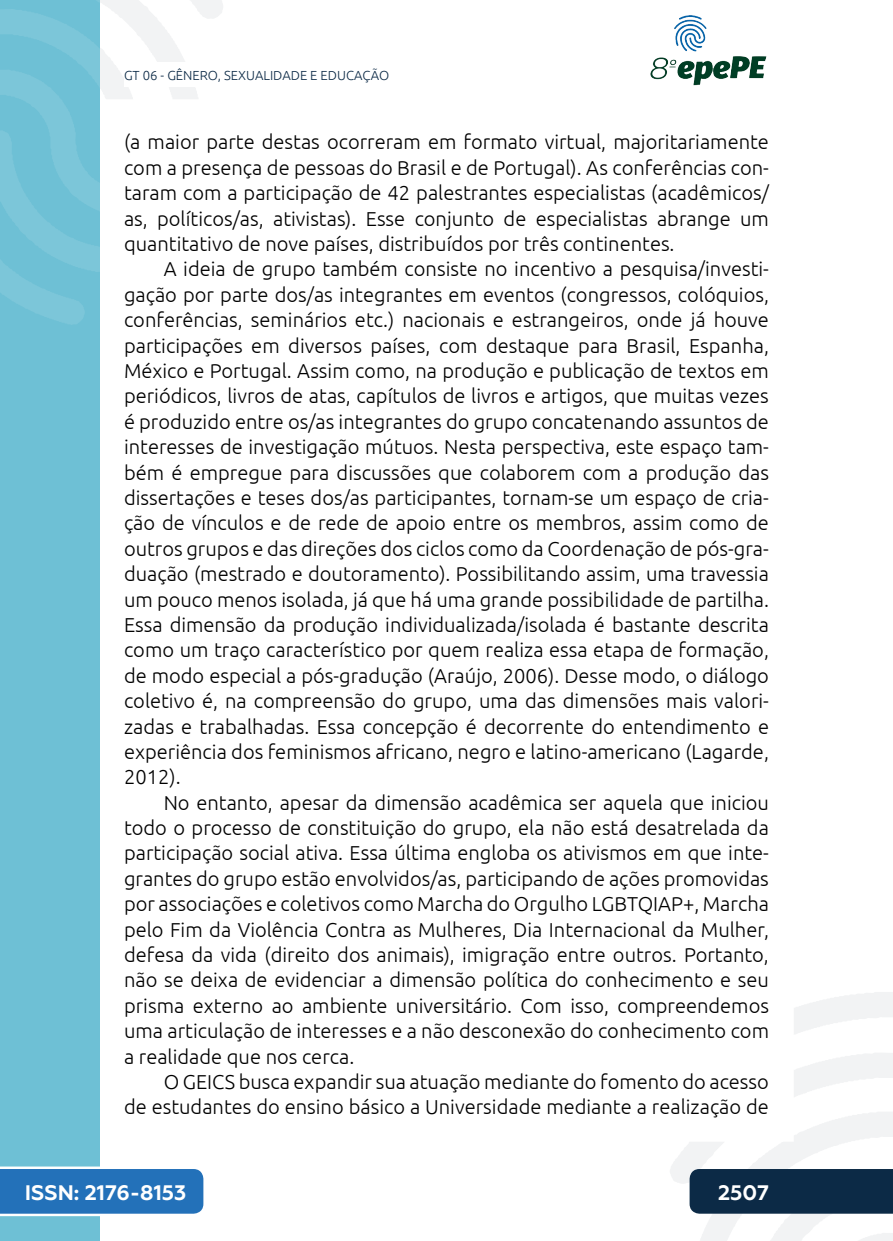
<style>
.page{position:relative;width:893px;height:1241px;background:#fff}
.page>*{position:absolute;margin:0;border:0;box-sizing:border-box;transform-origin:0 0}
.t1{font:700 21px "Geometria";color:#fff}
._5_CORPO{font:300 20.12px/25.4px "Ubuntu";color:#000;text-align:justify}
.t2{font:300 13.12px "Ubuntu";color:#0c2a46}
</style>
<div class="page">
<svg style="left:670px;top:992px;width:223px;height:248px"></svg>
<svg style="left:99px;top:0;width:124px;height:324px"></svg>
<img style="left:650px;top:15px;width:117px;height:71px">
<div style="left:0;top:0;width:99px;height:1240px;background:#6ec0d5"></div>
<svg style="left:0;top:0;width:99px;height:325px"></svg>
<svg style="left:0;top:1166px;width:203px;height:49px;background:#367dbf"></svg>
<div style="left:690px;top:1168px;width:203px;height:45px;background:#0c2a46"></div>
<div style="left:124px;top:62px;width:516px;height:25px;background:#fff"></div>
<p class="t2" style="left:124px;top:67px;width:267px">GT 06 - GÊNERO, SEXUALIDADE E EDUCAÇÃO</p>
<p class="_5_CORPO" style="left:124px;top:129px;width:646px">(a maior parte destas ocorreram em formato virtual, majoritariamente com a presença de pessoas do Brasil e de Portugal). As conferências con&shy;taram com a participação de 42 palestrantes especialistas (acadêmicos/ as, políticos/as, ativistas). Esse conjunto de especialistas abrange um quantitativo de nove países, distribuídos por três continentes.</p>
<p class="_5_CORPO" style="left:124px;top:256px;width:646px;text-indent:40px">A ideia de grupo também consiste no incentivo a pesquisa/investi&shy;gação por parte dos/as integrantes em eventos (congressos, colóquios, conferências, seminários etc.) nacionais e estrangeiros, onde já houve participações em diversos países, com destaque para Brasil, Espanha, México e Portugal. Assim como, na produção e publicação de textos em periódicos, livros de atas, capítulos de livros e artigos, que muitas vezes é produzido entre os/as integrantes do grupo concatenando assuntos de interesses de investigação mútuos. Nesta perspectiva, este espaço tam&shy;bém é empregue para discussões que colaborem com a produção das dissertações e teses dos/as participantes, tornam-se um espaço de cria&shy;ção de vínculos e de rede de apoio entre os membros, assim como de outros grupos e das direções dos ciclos como da Coordenação de pós-gra&shy;duação (mestrado e doutoramento). Possibilitando assim, uma travessia um pouco menos isolada, já que há uma grande possibilidade de partilha.<br>Essa dimensão da produção individualizada/isolada é bastante descrita como um traço característico por quem realiza essa etapa de formação, de modo especial a pós-gradução (Araújo, 2006). Desse modo, o diálogo coletivo é, na compreensão do grupo, uma das dimensões mais valori&shy;zadas e trabalhadas. Essa concepção é decorrente do entendimento e experiência dos feminismos africano, negro e latino-americano (Lagarde, 2012).</p>
<p class="_5_CORPO" style="left:124px;top:789px;width:646px;text-indent:40px">No entanto, apesar da dimensão acadêmica ser aquela que iniciou todo o processo de constituição do grupo, ela não está desatrelada da participação social ativa. Essa última engloba os ativismos em que inte&shy;grantes do grupo estão envolvidos/as, participando de ações promovidas por associações e coletivos como Marcha do Orgulho LGBTQIAP+, Marcha pelo Fim da Violência Contra as Mulheres, Dia Internacional da Mulher, defesa da vida (direito dos animais), imigração entre outros. Portanto, não se deixa de evidenciar a dimensão política do conhecimento e seu prisma externo ao ambiente universitário. Com isso, compreendemos uma articulação de interesses e a não desconexão do conhecimento com a realidade que nos cerca.</p>
<p class="_5_CORPO" style="left:124px;top:1068px;width:646px;text-align:right">O GEICS busca expandir sua atuação mediante do fomento do acesso<br>de estudantes do ensino básico a Universidade mediante a realização de</p>
<p class="t1" style="left:25px;top:1179px;width:163px">ISSN: 2176-8153</p>
<p class="t1" style="left:718px;top:1179px;width:52px">2507</p>
</div>
